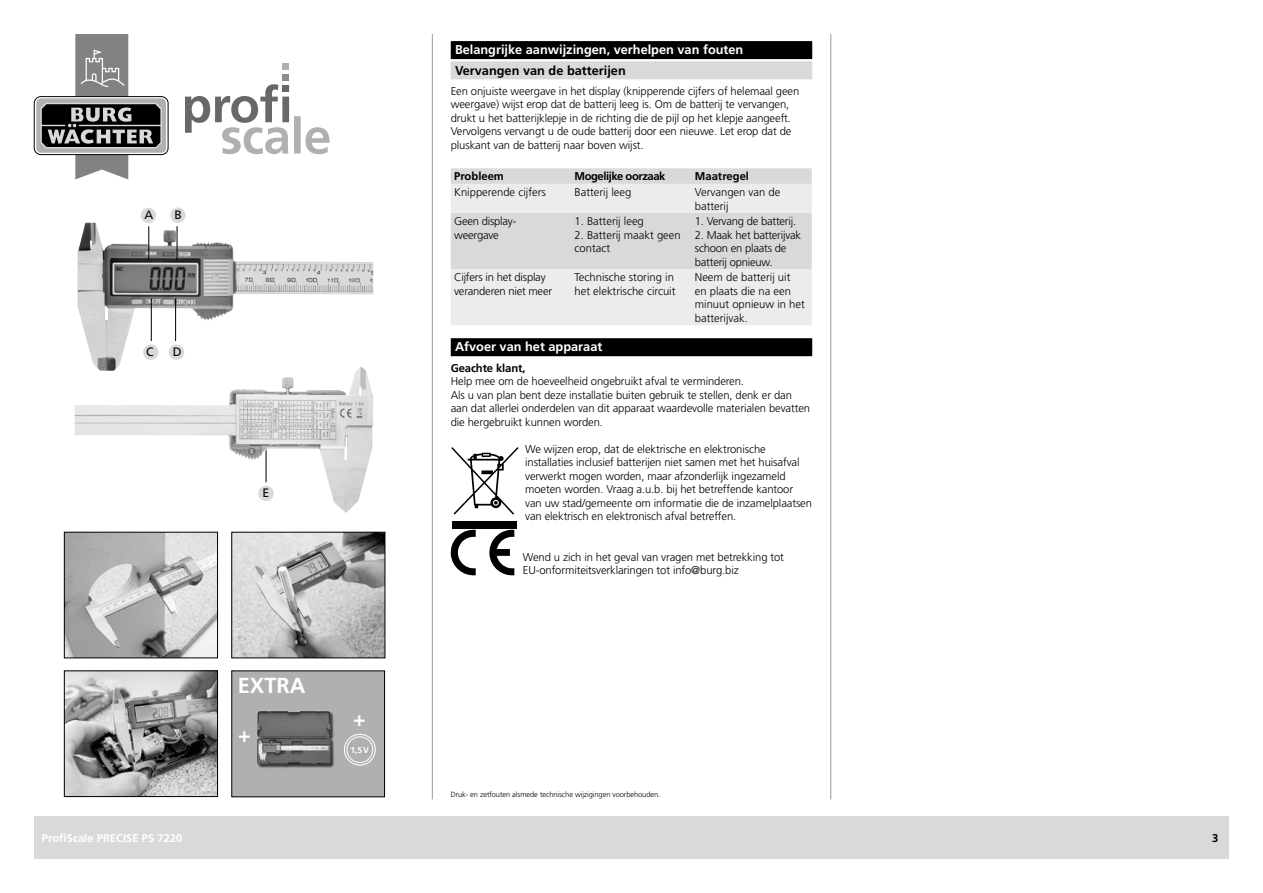
<style>
.page{position:relative;width:1263px;height:893px;background:#fff}
.page>*{position:absolute;margin:0;border:0;box-sizing:border-box;transform-origin:0 0}
.t1{font:700 21.75px "Frutiger";color:#fff}
.t2{font:700 21px "Frutiger";color:#fff}
.t3{font:700 12.75px "Frutiger";color:#fff}
.t4{font:700 12.75px "Frutiger";color:#000}
.t5{font:12.15px "Frutiger";color:#000}
.t6{font:300 11.25px/13.5px "Frutiger";letter-spacing:-.01em;color:#000}
.t7{font:700 11.25px "Frutiger";letter-spacing:-.01em;color:#000}
.t8{font:700 11.25px "Frutiger";color:#fff}
.t9{font:700 11.25px "Frutiger";letter-spacing:-.04em;color:#000}
.t10{font:700 8.55px "Frutiger";color:#fff}
.t11{font:300 7.5px "Frutiger";letter-spacing:-.01em;color:#000}
</style>
<div class="page">
<hr style="left:432px;top:34px;width:1px;height:765px;background:#989999">
<hr style="left:830px;top:34px;width:1px;height:765px;background:#989999">
<div style="left:34px;top:816px;width:1195px;height:43px;background:#d9d9da"></div>
<div style="left:34px;top:96px;width:134px;height:59px;border:1px solid #000;border-radius:7px"></div>
<div style="left:36px;top:98px;width:130px;height:55px;background:#afb0b0;border-radius:5px"></div>
<svg style="left:40px;top:34px;width:122px;height:145px"></svg>
<img style="left:66px;top:672px;width:150px;height:123px">
<div style="left:64px;top:670px;width:154px;height:127px;border:1px solid #000"></div>
<img style="left:233px;top:534px;width:150px;height:122px">
<div style="left:231px;top:532px;width:154px;height:126px;border:1px solid #000"></div>
<img style="left:66px;top:534px;width:150px;height:122px">
<div style="left:64px;top:532px;width:154px;height:126px;border:1px solid #000"></div>
<div style="left:232px;top:671px;width:153px;height:126px;background:#afb0b0"></div>
<div style="left:257px;top:711px;width:78px;height:57px;background:#000;opacity:.7"></div>
<img style="left:257px;top:711px;width:74px;height:53px">
<div style="left:344px;top:734px;width:32px;height:32px;border:1px solid #fff;border-radius:50%"></div>
<div style="left:347px;top:736px;width:26px;height:27px;border:1px solid #fff;border-radius:50%"></div>
<img style="left:77px;top:223px;width:296px;height:144px">
<div style="left:143px;top:344px;width:16px;height:16px;background:#d9d9da;border-radius:50%"></div>
<hr style="left:148px;top:226px;width:1px;height:34px;background:#000">
<hr style="left:177px;top:226px;width:1px;height:35px;background:#000">
<hr style="left:151px;top:299px;width:1px;height:42px;background:#000">
<hr style="left:175px;top:299px;width:1px;height:42px;background:#000">
<div style="left:169px;top:344px;width:15px;height:16px;background:#d9d9da;border-radius:50%"></div>
<div style="left:141px;top:208px;width:15px;height:15px;background:#d9d9da;border-radius:50%"></div>
<div style="left:170px;top:208px;width:16px;height:15px;background:#d9d9da;border-radius:50%"></div>
<img style="left:75px;top:367px;width:298px;height:146px">
<div style="left:258px;top:486px;width:16px;height:15px;background:#d9d9da;border-radius:50%"></div>
<div style="left:282px;top:75px;width:7px;height:6px;background:#8d8d8d"></div>
<div style="left:282px;top:63px;width:7px;height:7px;background:#afb0b0"></div>
<svg style="left:185px;top:84px;width:145px;height:70px"></svg>
<div style="left:451px;top:41px;width:361px;height:18px;background:#000"></div>
<div style="left:451px;top:61px;width:361px;height:18px;background:#d9d9da"></div>
<div style="left:451px;top:338px;width:361px;height:18px;background:#000"></div>
<div style="left:451px;top:168px;width:361px;height:16px;background:#d9d9da"></div>
<svg style="left:451px;top:184px;width:361px;height:141px;background:#e4e4e4"></svg>
<div style="left:451px;top:521px;width:65px;height:8px;background:#000"></div>
<svg style="left:451px;top:447px;width:68px;height:68px"></svg>
<svg style="left:450px;top:530px;width:26px;height:46px"></svg>
<svg style="left:489px;top:530px;width:25px;height:46px"></svg>
<p class="t5" style="left:144px;top:208px;width:10px">A</p>
<p class="t5" style="left:174px;top:208px;width:9px">B</p>
<p class="t5" style="left:146px;top:345px;width:9px">C</p>
<p class="t5" style="left:173px;top:345px;width:10px">D</p>
<p class="t5" style="left:263px;top:486px;width:8px">E</p>
<h1 class="t1" style="left:238px;top:673px;width:69px">EXTRA</h1>
<h2 class="t2" style="left:238px;top:722px;width:14px">+</h2>
<h2 class="t2" style="left:353px;top:706px;width:14px">+</h2>
<p class="t10" style="left:351px;top:745px;width:20px">1,5V</p>
<p class="t3" style="left:455px;top:42px;width:290px">Belangrijke aanwijzingen, verhelpen van fouten</p>
<p class="t4" style="left:455px;top:63px;width:172px">Vervangen van de batterijen</p>
<p class="t6" style="left:451px;top:84px;width:350px">Een onjuiste weergave in het display (knipperende cijfers of helemaal geen weergave) wijst erop dat de batterij leeg is. Om de batterij te vervangen, drukt u het batterijklepje in de richting die de pijl op het klepje aangeeft.<br>Vervolgens vervangt u de oude batterij door een nieuwe. Let erop dat de pluskant van de batterij naar boven wijst.</p>
<p class="t7" style="left:454px;top:170px;width:51px">Probleem</p>
<p class="t9" style="left:574px;top:170px;width:92px">Mogelijke oorzaak</p>
<p class="t7" style="left:695px;top:170px;width:56px">Maatregel</p>
<p class="t6" style="left:454px;top:185px;width:93px">Knipperende cijfers</p>
<p class="t6" style="left:574px;top:185px;width:58px">Batterij leeg</p>
<p class="t6" style="left:695px;top:185px;width:87px">Vervangen van de batterij</p>
<p class="t6" style="left:454px;top:215px;width:64px">Geen display&shy;weergave</p>
<p class="t6" style="left:574px;top:215px;width:71px">1. Batterij leeg</p>
<p class="t6" style="left:695px;top:215px;width:103px">1. Vervang de batterij.</p>
<p class="t6" style="left:695px;top:228px;width:108px">2. Maak het batterijvak schoon en plaats de batterij opnieuw.</p>
<p class="t6" style="left:574px;top:228px;width:108px">2. Batterij maakt geen contact</p>
<p class="t6" style="left:454px;top:271px;width:100px">Cijfers in het display veranderen niet meer</p>
<p class="t6" style="left:574px;top:271px;width:103px">Technische storing in het elektrische circuit</p>
<p class="t6" style="left:695px;top:271px;width:112px">Neem de batterij uit en plaats die na een minuut opnieuw in het batterijvak.</p>
<p class="t3" style="left:455px;top:339px;width:149px">Afvoer van het apparaat</p>
<p class="t7" style="left:451px;top:361px;width:76px">Geachte klant,</p>
<p class="t6" style="left:451px;top:374px;width:361px">Help mee om de hoeveelheid ongebruikt afval te verminderen.<br>Als u van plan bent deze installatie buiten gebruik te stellen, denk er dan aan dat allerlei onderdelen van dit apparaat waardevolle materialen bevatten die hergebruikt kunnen worden.</p>
<p class="t6" style="left:525px;top:442px;width:288px">We wijzen erop, dat de elektrische en elektronische installaties inclusief batterijen niet samen met het huisafval verwerkt mogen worden, maar afzonderlijk ingezameld moeten worden. Vraag a.u.b. bij het betreffende kantoor van uw stad/gemeente om informatie die de inzamelplaatsen van elektrisch en elektronisch afval betreffen.</p>
<p class="t6" style="left:523px;top:550px;width:263px">Wend u zich in het geval van vragen met betrekking tot<br>EU-onformiteitsverklaringen tot info@burg.biz</p>
<p class="t11" style="left:451px;top:790px;width:211px">Druk- en zetfouten alsmede technische wijzigingen voorbehouden.</p>
<p class="t8" style="left:42px;top:831px;width:142px">ProfiScale PRECISE PS 7220</p>
<p class="t7" style="left:1212px;top:831px;width:8px">3</p>
</div>
